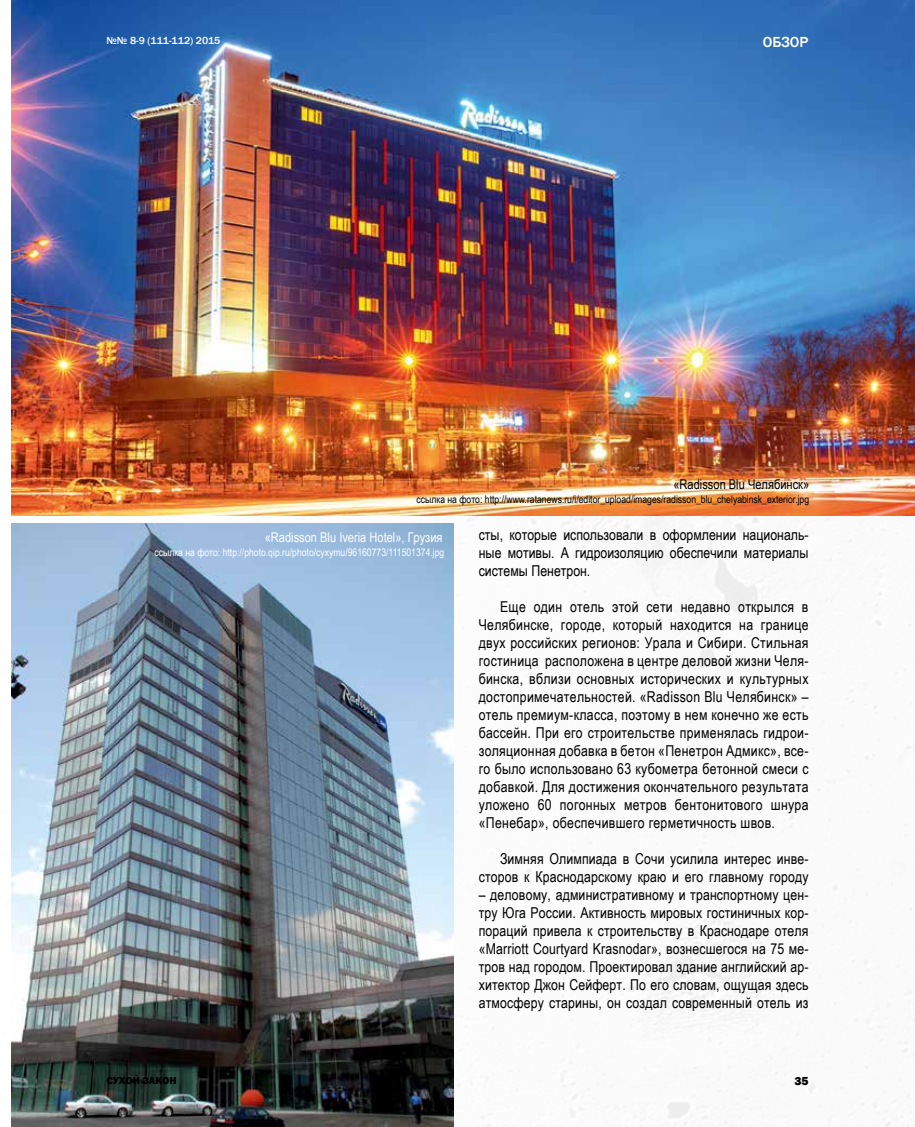
<style>
.page{position:relative;width:915px;height:1127px;background:#fff}
.page>*{position:absolute;margin:0;border:0;box-sizing:border-box;transform-origin:0 0}
.t1{font:15px/18px "Arial Narrow";letter-spacing:.01em;color:#000;text-align:justify}
.t2{font:500 15px "Franklin Gothic";color:#fff}
.t3{font:13.5px "Arial Narrow";color:#fff}
.t4{font:13.5px "Arial Narrow";color:#000}
.t5{font:800 12px "Franklin Gothic";color:#000}
.t6{font:10.5px "Arial Narrow";color:#000}
.t7{font:10.5px "Arial Narrow";color:#fff}
.t8{font:500 10.5px "Franklin Gothic";color:#fff}
.t9{font:800 10.5px "Franklin Gothic";color:#000}
</style>
<div class="page">
<img style="left:11px;top:515px;width:903px;height:612px">
<img style="left:11px;top:524px;width:443px;height:603px">
<img style="left:11px;top:0;width:903px;height:515px">
<p class="t8" style="left:106px;top:34px;width:115px">№№ 8-9 (111-112) 2015</p>
<p class="t2" style="left:762px;top:33px;width:47px">ОБЗОР</p>
<p class="t4" style="left:673px;top:474px;width:137px">«Radisson Blu Челябинск»</p>
<p class="t6" style="left:416px;top:491px;width:394px">ссылка на фото: http://www.ratanews.ru/i/editor_upload/images/radisson_blu_chelyabinsk_exterior.jpg</p>
<p class="t3" style="left:265px;top:527px;width:179px">«Radisson Blu Iveria Hotel», Грузия</p>
<p class="t7" style="left:154px;top:545px;width:291px">ссылка на фото: http://photo.qip.ru/photo/cyxymu/96160773/111501374.jpg</p>
<p class="t1" style="left:478px;top:525px;width:331px">сты, которые использовали в оформлении националь&shy;ные мотивы. А гидроизоляцию обеспечили материалы системы Пенетрон.</p>
<p class="t1" style="left:478px;top:597px;width:331px;text-indent:21px">Еще один отель этой сети недавно открылся в Челябинске, городе, который находится на границе двух российских регионов: Урала и Сибири. Стильная гостиница расположена в центре деловой жизни Челя&shy;бинска, вблизи основных исторических и культурных достопримечательностей. «Radisson Blu Челябинск» – отель премиум-класса, поэтому в нем конечно же есть бассейн. При его строительстве применялась гидрои&shy;золяционная добавка в бетон «Пенетрон Адмикс», все&shy;го было использовано 63 кубометра бетонной смеси с добавкой. Для достижения окончательного результата уложено 60 погонных метров бентонитового шнура «Пенебар», обеспечившего герметичность швов.</p>
<p class="t1" style="left:478px;top:849px;width:331px;text-align:right">Зимняя Олимпиада в Сочи усилила интерес инве&shy;сторов к Краснодарскому краю и его главному городу</p>
<p class="t1" style="left:478px;top:885px;width:331px">– деловому, административному и транспортному цен&shy;тру Юга России. Активность мировых гостиничных кор&shy;пораций привела к строительству в Краснодаре отеля «Marriott Courtyard Krasnodar», вознесшегося на 75 ме&shy;тров над городом. Проектировал здание английский ар&shy;хитектор Джон Сейферт. По его словам, ощущая здесь атмосферу старины, он создал современный отель из</p>
<p class="t9" style="left:106px;top:1074px;width:72px">СУХОЙ ЗАКОН</p>
<p class="t5" style="left:794px;top:1073px;width:16px">35</p>
</div>
